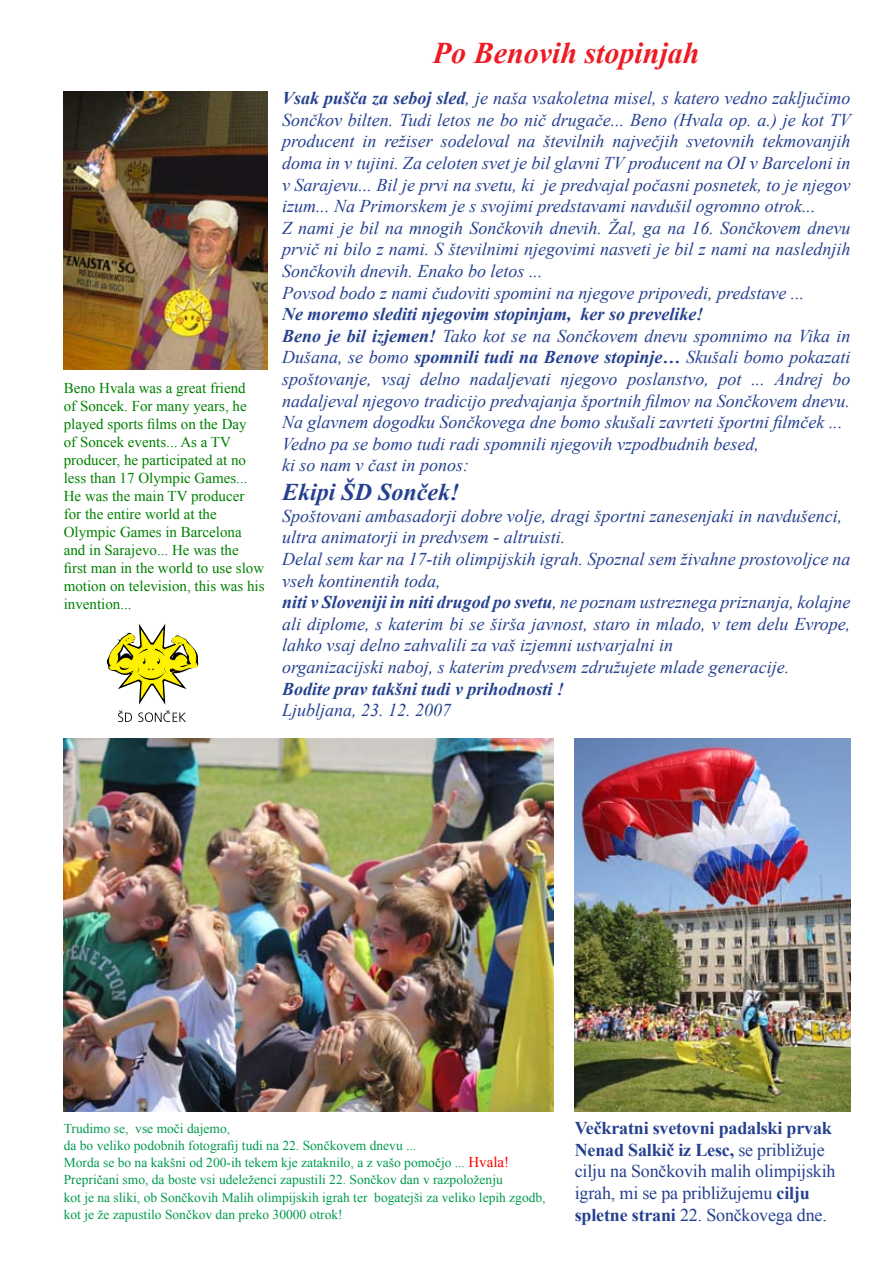
<style>
.page{position:relative;width:893px;height:1263px;background:#fff}
.page>*{position:absolute;margin:0;border:0;box-sizing:border-box;transform-origin:0 0}
.t1{font:italic 700 30px "Times New Roman";color:#ed1c24}
.t2{font:italic 700 24px "Times New Roman";color:#25408f}
.t3{font:italic 18px/21.6px "Times New Roman";color:#25408f}
.t4{font:18px/21.6px "Times New Roman";letter-spacing:-.01em;color:#25408f}
.t5{font:italic 700 18px "Times New Roman";color:#25408f}
.t6{font:15px/18px "Times New Roman";color:#008000}
.t7{font:13.5px/17.2px "Times New Roman";color:#009a4e}
.s1{font-weight:700}
.s2{font-size:15px;color:#f00}
</style>
<div class="page">
<img style="left:64px;top:92px;width:203px;height:278px">
<svg style="left:106px;top:624px;width:92px;height:98px"></svg>
<img style="left:574px;top:738px;width:276px;height:373px">
<img style="left:64px;top:738px;width:490px;height:373px">
<p class="t6" style="left:64px;top:379px;width:202px">Beno Hvala was a great friend<br>of Soncek. For many years, he played sports films on the Day<br>of Soncek events... As a TV producer, he participated at no less than 17 Olympic Games...<br>He was the main TV producer for the entire world at the<br>Olympic Games in Barcelona and in Sarajevo... He was the first man in the world to use slow motion on television, this was his invention...</p>
<h1 class="t1" style="left:433px;top:32px;width:268px">Po Benovih stopinjah</h1>
<p class="t3" style="left:282px;top:87px;width:570px"><span class="s1">Vsak pušča za seboj sled</span>, je naša vsakoletna misel, s katero vedno zaključimo Sončkov bilten. Tudi letos ne bo nič drugače... Beno (Hvala op. a.) je kot TV producent in režiser sodeloval na številnih največjih svetovnih tekmovanjih doma in v tujini. Za celoten svet je bil glavni TV producent na OI v Barceloni in v Sarajevu... Bil je prvi na svetu, ki je predvajal počasni posnetek, to je njegov izum... Na Primorskem je s svojimi predstavami navdušil ogromno otrok...<br>Z nami je bil na mnogih Sončkovih dnevih. Žal, ga na 16. Sončkovem dnevu prvič ni bilo z nami. S številnimi njegovimi nasveti je bil z nami na naslednjih Sončkovih dnevih. Enako bo letos ...<br>Povsod bodo z nami čudoviti spomini na njegove pripovedi, predstave ...</p>
<p class="t3" style="left:282px;top:303px;width:570px"><span class="s1">Ne moremo slediti njegovim stopinjam, ker so prevelike!<br>Beno je bil izjemen!</span> Tako kot se na Sončkovem dnevu spomnimo na Vika in Dušana, se bomo <span class="s1">spomnili tudi na Benove stopinje…</span> Skušali bomo pokazati spoštovanje, vsaj delno nadaljevati njegovo poslanstvo, pot ... Andrej bo nadaljeval njegovo tradicijo predvajanja športnih filmov na Sončkovem dnevu.<br>Na glavnem dogodku Sončkovega dne bomo skušali zavrteti športni filmček ...<br>Vedno pa se bomo tudi radi spomnili njegovih vzpodbudnih besed,<br>ki so nam v čast in ponos:</p>
<h2 class="t2" style="left:282px;top:475px;width:179px">Ekipi ŠD Sonček!</h2>
<p class="t3" style="left:282px;top:504px;width:570px">Spoštovani ambasadorji dobre volje, dragi športni zanesenjaki in navdušenci, ultra animatorji in predvsem - altruisti.<br>Delal sem kar na 17-tih olimpijskih igrah. Spoznal sem živahne prostovoljce na vseh kontinentih toda,<br><span class="s1">niti v Sloveniji in niti drugod po svetu</span>, ne poznam ustreznega priznanja, kolajne ali diplome, s katerim bi se širša javnost, staro in mlado, v tem delu Evrope, lahko vsaj delno zahvalili za vaš izjemni ustvarjalni in<br>organizacijski naboj, s katerim predvsem združujete mlade generacije.</p>
<p class="t5" style="left:282px;top:676px;width:284px">Bodite prav takšni tudi v prihodnosti !</p>
<p class="t3" style="left:282px;top:699px;width:171px">Ljubljana, 23. 12. 2007</p>
<p class="t7" style="left:64px;top:1119px;width:483px">Trudimo se, vse moči dajemo,<br>da bo veliko podobnih fotografij tudi na 22. Sončkovem dnevu ...<br>Morda se bo na kakšni od 200-ih tekem kje zataknilo, a z vašo pomočjo ... <span class="s2">Hvala!<br></span>Prepričani smo, da boste vsi udeleženci zapustili 22. Sončkov dan v razpoloženju<br>kot je na sliki, ob Sončkovih Malih olimpijskih igrah ter bogatejši za veliko lepih zgodb, kot je že zapustilo Sončkov dan preko 30000 otrok!</p>
<p class="t4" style="left:575px;top:1117px;width:262px"><span class="s1">Večkratni svetovni padalski prvak Nenad Salkič iz Lesc,</span> se približuje cilju na Sončkovih malih olimpijskih igrah, mi se pa približujemu <span class="s1">cilju spletne strani</span> 22. Sončkovega dne.</p>
</div>
